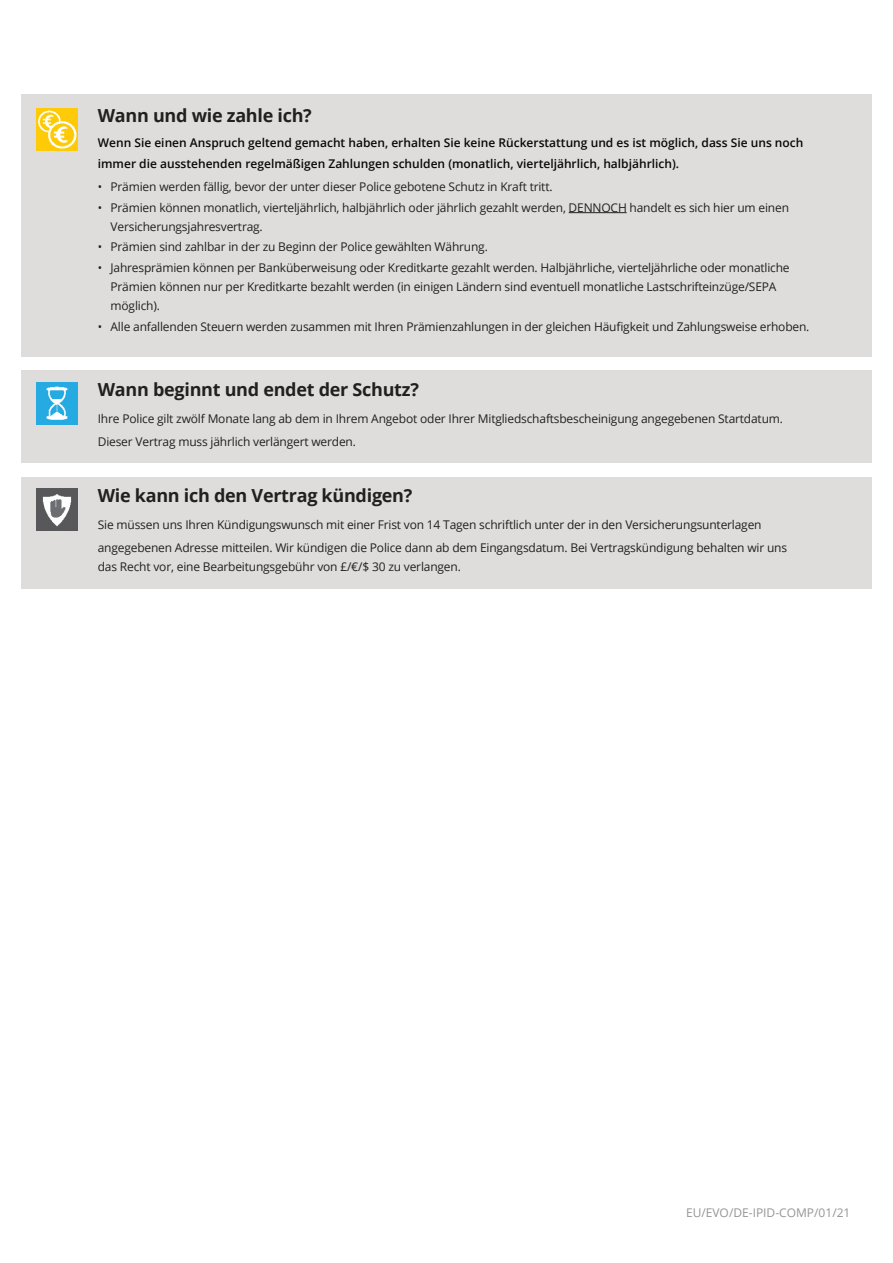
<style>
.page{position:relative;width:893px;height:1263px;background:#fff}
.page>*{position:absolute;margin:0;border:0;box-sizing:border-box;transform-origin:0 0}
.Cover_subhead{font:700 18px "Open Sans";letter-spacing:-.015em;color:#231f20}
.Main_obligations_bul{font:12px/18.8px "Open Sans";letter-spacing:-.015em;color:#231f20}
.Covered_bullets{font:12px/18.8px "Open Sans";letter-spacing:-.015em;color:#231f20}
.Covered_bullets-2{font:600 12px "Open Sans";color:#0c0806}
.t1{font:12px "Open Sans";color:#939598}
</style>
<div class="page">
<div style="left:21px;top:370px;width:851px;height:92px;background:#dedddc"></div>
<div style="left:21px;top:477px;width:851px;height:112px;background:#dedddc"></div>
<img style="left:36px;top:382px;width:41px;height:43px">
<img style="left:36px;top:488px;width:41px;height:43px">
<div style="left:21px;top:94px;width:851px;height:263px;background:#dedddc"></div>
<img style="left:36px;top:108px;width:41px;height:43px">
<hr style="left:569px;top:212px;width:58px;height:1px;background:#231f20">
<p class="Cover_subhead" style="left:98px;top:103px;width:216px">Wann und wie zahle ich?</p>
<p class="Covered_bullets-2" style="left:98px;top:135px;width:707px">Wenn Sie einen Anspruch geltend gemacht haben, erhalten Sie keine Rückerstattung und es ist möglich, dass Sie uns noch</p>
<p class="Covered_bullets-2" style="left:98px;top:155px;width:583px">immer die ausstehenden regelmäßigen Zahlungen schulden (monatlich, vierteljährlich, halbjährlich).</p>
<p class="Main_obligations_bul" style="left:98px;top:177px;width:456px">• Prämien werden fällig, bevor der unter dieser Police gebotene Schutz in Kraft tritt.</p>
<p class="Main_obligations_bul" style="left:111px;top:198px;width:680px;text-indent:-13px">• Prämien können monatlich, vierteljährlich, halbjährlich oder jährlich gezahlt werden, DENNOCH handelt es sich hier um einen<br>Versicherungsjahresvertrag.</p>
<p class="Main_obligations_bul" style="left:98px;top:237px;width:392px">• Prämien sind zahlbar in der zu Beginn der Police gewählten Währung.</p>
<p class="Main_obligations_bul" style="left:111px;top:258px;width:681px;text-indent:-13px">• Jahresprämien können per Banküberweisung oder Kreditkarte gezahlt werden. Halbjährliche, vierteljährliche oder monatliche<br>Prämien können nur per Kreditkarte bezahlt werden (in einigen Ländern sind eventuell monatliche Lastschrifteinzüge/SEPA möglich).</p>
<p class="Main_obligations_bul" style="left:98px;top:317px;width:713px">• Alle anfallenden Steuern werden zusammen mit Ihren Prämienzahlungen in der gleichen Häufigkeit und Zahlungsweise erhoben.</p>
<p class="Cover_subhead" style="left:98px;top:377px;width:323px">Wann beginnt und endet der Schutz?</p>
<p class="Covered_bullets" style="left:98px;top:409px;width:687px">Ihre Police gilt zwölf Monate lang ab dem in Ihrem Angebot oder Ihrer Mitgliedschaftsbescheinigung angegebenen Startdatum.</p>
<p class="Covered_bullets" style="left:98px;top:432px;width:260px">Dieser Vertrag muss jährlich verlängert werden.</p>
<p class="Cover_subhead" style="left:98px;top:483px;width:316px">Wie kann ich den Vertrag kündigen?</p>
<p class="Covered_bullets" style="left:98px;top:515px;width:665px">Sie müssen uns Ihren Kündigungswunsch mit einer Frist von 14 Tagen schriftlich unter der in den Versicherungsunterlagen</p>
<p class="Covered_bullets" style="left:98px;top:538px;width:691px">angegebenen Adresse mitteilen. Wir kündigen die Police dann ab dem Eingangsdatum. Bei Vertragskündigung behalten wir uns das Recht vor, eine Bearbeitungsgebühr von £/€/$ 30 zu verlangen.</p>
<p class="t1" style="left:686px;top:1204px;width:166px">EU/EVO/DE-IPID-COMP/01/21</p>
</div>
